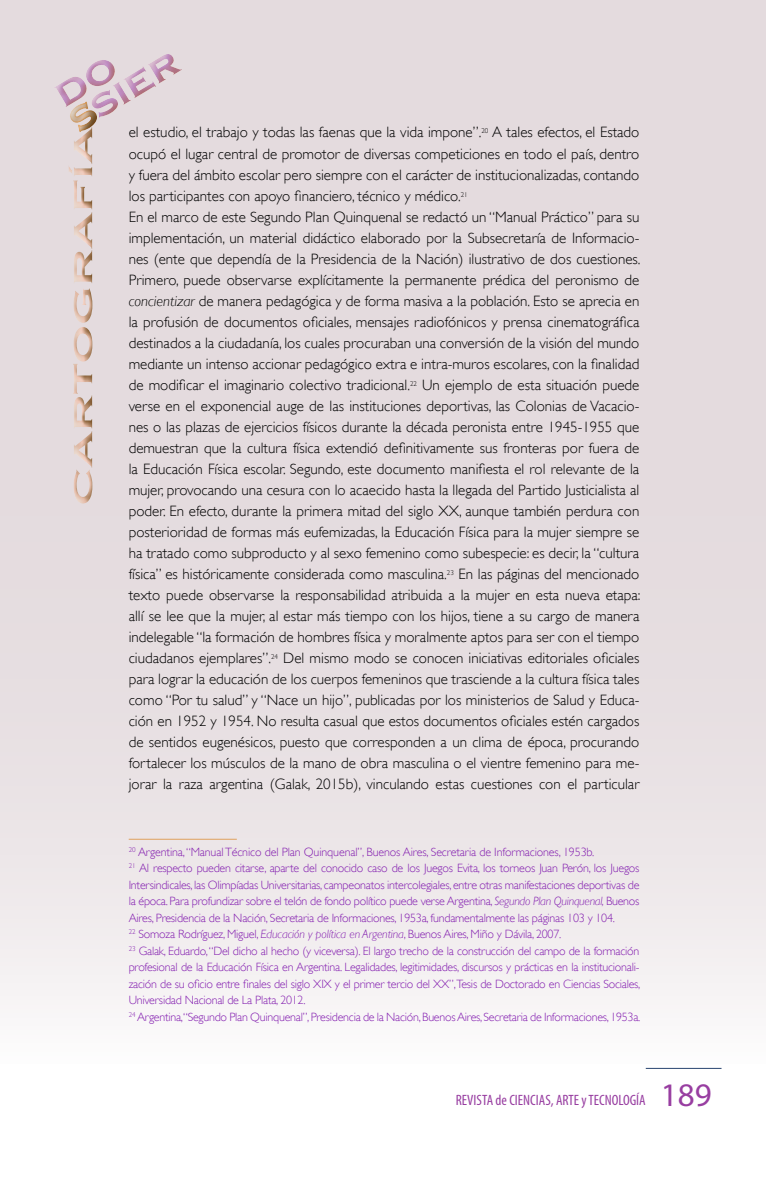
<style>
.page{position:relative;width:766px;height:1191px;background:#fff}
.page>*{position:absolute;margin:0;border:0;box-sizing:border-box;transform-origin:0 0}
.t1{font:300 15px/21px "Gill Sans";color:#000}
.t2{font:condensed 15px "Myriad Pro";color:#983ea1}
.t3{font:300 12px/16.5px "Gill Sans";letter-spacing:-.02em;color:#841fb0}
.s1{font-style:italic}
.s2{font-stretch:normal;font-size:33px}
</style>
<div class="page">
<div style="left:0;top:0;width:765px;height:1064px;background:linear-gradient(to bottom,#dfd4d8,#f1edee)"></div>
<hr style="left:645px;top:1068px;width:76px;height:1px;background:#28436f">
<div style="left:61px;top:117px;width:32px;height:394px;background:#e4dbde"></div>
<svg style="left:37px;top:33px;width:157px;height:470px;background:#e2d6d9"></svg>
<hr style="left:129px;top:838px;width:108px;height:2px;background:#e1a86c">
<p class="t1" style="left:129px;top:122px;width:513px">el estudio, el trabajo y todas las faenas que la vida impone”.<sup>20</sup> A tales efectos, el Estado ocupó el lugar central de promotor de diversas competiciones en todo el país, dentro y fuera del ámbito escolar pero siempre con el carácter de institucionalizadas, contando los participantes con apoyo financiero, técnico y médico.<sup>21<br></sup>En el marco de este Segundo Plan Quinquenal se redactó un “Manual Práctico” para su implementación, un material didáctico elaborado por la Subsecretaría de Informacio&shy;nes (ente que dependía de la Presidencia de la Nación) ilustrativo de dos cuestiones.<br>Primero, puede observarse explícitamente la permanente prédica del peronismo de <span class="s1">concientizar</span> de manera pedagógica y de forma masiva a la población. Esto se aprecia en la profusión de documentos oficiales, mensajes radiofónicos y prensa cinematográfica destinados a la ciudadanía, los cuales procuraban una conversión de la visión del mundo mediante un intenso accionar pedagógico extra e intra-muros escolares, con la finalidad de modificar el imaginario colectivo tradicional.<sup>22</sup> Un ejemplo de esta situación puede verse en el exponencial auge de las instituciones deportivas, las Colonias de Vacacio&shy;nes o las plazas de ejercicios físicos durante la década peronista entre 1945-1955 que demuestran que la cultura física extendió definitivamente sus fronteras por fuera de la Educación Física escolar. Segundo, este documento manifiesta el rol relevante de la mujer, provocando una cesura con lo acaecido hasta la llegada del Partido Justicialista al poder. En efecto, durante la primera mitad del siglo XX, aunque también perdura con posterioridad de formas más eufemizadas, la Educación Física para la mujer siempre se ha tratado como subproducto y al sexo femenino como subespecie: es decir, la “cultura física” es históricamente considerada como masculina.<sup>23</sup> En las páginas del mencionado texto puede observarse la responsabilidad atribuida a la mujer en esta nueva etapa: allí se lee que la mujer, al estar más tiempo con los hijos, tiene a su cargo de manera indelegable “la formación de hombres física y moralmente aptos para ser con el tiempo ciudadanos ejemplares”.<sup>24</sup> Del mismo modo se conocen iniciativas editoriales oficiales para lograr la educación de los cuerpos femeninos que trasciende a la cultura física tales como “Por tu salud” y “Nace un hijo”, publicadas por los ministerios de Salud y Educa&shy;ción en 1952 y 1954. No resulta casual que estos documentos oficiales estén cargados de sentidos eugenésicos, puesto que corresponden a un clima de época, procurando fortalecer los músculos de la mano de obra masculina o el vientre femenino para me&shy;jorar la raza argentina (Galak, 2015b), vinculando estas cuestiones con el particular</p>
<p class="t3" style="left:129px;top:843px;width:513px"><sup>20</sup> Argentina, “Manual Técnico del Plan Quinquenal”, Buenos Aires, Secretaria de Informaciones, 1953b.<br><sup>21</sup> Al respecto pueden citarse, aparte del conocido caso de los Juegos Evita, los torneos Juan Perón, los Juegos Intersindicales, las Olimpíadas Universitarias, campeonatos intercolegiales, entre otras manifestaciones deportivas de la época. Para profundizar sobre el telón de fondo político puede verse Argentina, <span class="s1">Segundo Plan Quinquenal,</span> Buenos Aires, Presidencia de la Nación, Secretaria de Informaciones, 1953a, fundamentalmente las páginas 103 y 104.<br><sup>22</sup> Somoza Rodríguez, Miguel, <span class="s1">Educación y política en Argentina</span>, Buenos Aires, Miño y Dávila, 2007.<br><sup>23</sup> Galak, Eduardo, “Del dicho al hecho (y viceversa). El largo trecho de la construcción del campo de la formación profesional de la Educación Física en Argentina. Legalidades, legitimidades, discursos y prácticas en la institucionali&shy;zación de su oficio entre finales del siglo XIX y el primer tercio del XX”,Tesis de Doctorado en Ciencias Sociales, Universidad Nacional de La Plata, 2012.<br><sup>24</sup> Argentina,“Segundo Plan Quinquenal”, Presidencia de la Nación, Buenos Aires, Secretaria de Informaciones, 1953a.</p>
<p class="t2" style="left:455px;top:1090px;width:257px">REVISTA de CIENCIAS, ARTE y TECNOLOGÍA <span class="s2">189</span></p>
</div>
